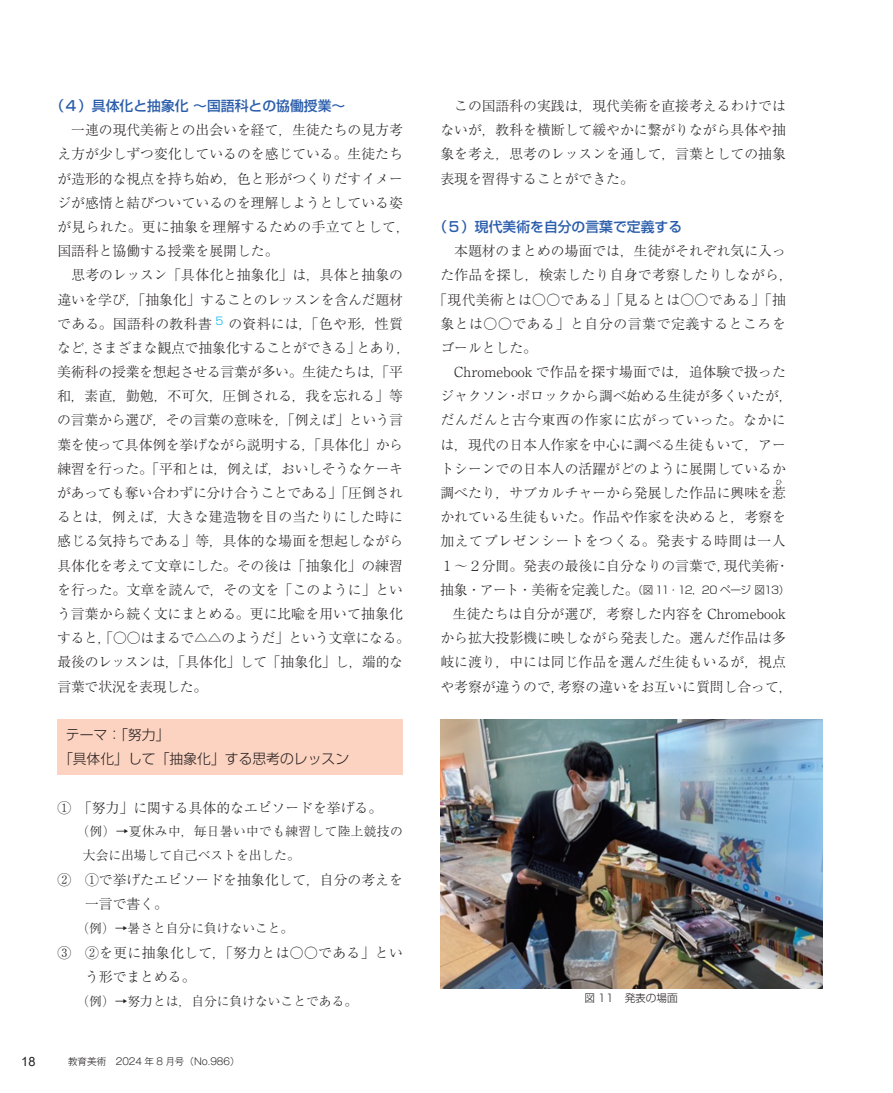
<style>
.page{position:relative;width:893px;height:1093px;background:#fff}
.page>*{position:absolute;margin:0;border:0;box-sizing:border-box;transform-origin:0 0}
.t1{font:300 13.8px/24.2px "Ryumin Pro";color:#231f20}
.t2{font:300 13.8px/24.2px "Ryumin Pro";letter-spacing:.025em;color:#231f20}
.t3{font:300 13.8px "Ryumin Pro";letter-spacing:.045em;color:#231f20}
.t4{font:500 13.8px "Shin Go Pro";color:#2a5dab}
.t5{font:300 13.8px/24.2px "Shin Go Pro";color:#231f20}
.t6{font:300 13.8px "Ryumin Pro";letter-spacing:.02em;color:#231f20}
.t7{font:300 12.75px/24.2px "Ryumin Pro";letter-spacing:.025em;color:#231f20}
.t8{font:300 12.75px "Ryumin Pro";color:#231f20}
.t9{font:12.75px "Arial";color:#231f20}
.t10{font:300 10.65px "Shin Go Pro";letter-spacing:-.065em;color:#231f20}
.t11{font:300 10.65px "Shin Go Pro";letter-spacing:-.02em;color:#231f20}
.t12{font:300 9.6px "Gothic MB101 Pro";color:#231f20}
.t13{font:300 6.9px "Ryumin Pro";color:#231f20}
.s1{font-family:"Ryumin Pro";font-size:13.8px}
</style>
<div class="page">
<div style="left:57px;top:719px;width:346px;height:55px;background:#fcd2c0"></div>
<img style="left:440px;top:720px;width:382px;height:268px">
<p class="t4" style="left:50px;top:94px;width:296px">（４）具体化と抽象化 ～国語科との協働授業～</p>
<p class="t1" style="left:57px;top:117px;width:355px">　一連の現代美術との出会いを経て，生徒たちの見方考え方が少しずつ変化しているのを感じている。生徒たちが造形的な視点を持ち始め，色と形がつくりだすイメージが感情と結びついているのを理解しようとしている姿が見られた。更に抽象を理解するための手立てとして，国語科と協働する授業を展開した。<br>　思考のレッスン「具体化と抽象化」は，具体と抽象の違いを学び，「抽象化」することのレッスンを含んだ題材である。国語科の教科書 <sup>5</sup> の資料には，「色や形，性質など，さまざまな観点で抽象化することができる」とあり，美術科の授業を想起させる言葉が多い。生徒たちは，「平和，素直，勤勉，不可欠，圧倒される，我を忘れる」等の言葉から選び，その言葉の意味を，「例えば」という言葉を使って具体例を挙げながら説明する，「具体化」から練習を行った。「平和とは，例えば，おいしそうなケーキがあっても奪い合わずに分け合うことである」「圧倒されるとは，例えば，大きな建造物を目の当たりにした時に感じる気持ちである」等，具体的な場面を想起しながら具体化を考えて文章にした。その後は「抽象化」の練習を行った。文章を読んで，その文を「このように」という言葉から続く文にまとめる。更に比喩を用いて抽象化すると，「○○はまるで△△のようだ」という文章になる。最後のレッスンは，「具体化」して「抽象化」し，端的な言葉で状況を表現した。</p>
<p class="t5" style="left:59px;top:721px;width:292px;text-indent:7px">テーマ：「努力」　<br>「具体化」して「抽象化」する思考のレッスン</p>
<p class="t1" style="left:57px;top:794px;width:326px">①　「努力」に関する具体的なエピソードを挙げる。</p>
<p class="t7" style="left:83px;top:818px;width:321px;text-indent:-6px">（例）→夏休み中，毎日暑い中でも練習して陸上競技の大会に出場して自己ベストを出した。</p>
<p class="t1" style="left:85px;top:867px;width:319px;text-indent:-28px">②　①で挙げたエピソードを抽象化して，自分の考えを一言で書く。</p>
<p class="t8" style="left:77px;top:918px;width:218px">（例）→暑さと自分に負けないこと。</p>
<p class="t2" style="left:85px;top:939px;width:319px;text-indent:-28px">③　②を更に抽象化して，「努力とは○○である」という形でまとめる。　</p>
<p class="t8" style="left:77px;top:991px;width:282px">（例）→努力とは，自分に負けないことである。</p>
<p class="t9" style="left:21px;top:1052px;width:16px">18</p>
<p class="t12" style="left:68px;top:1053px;width:173px">教育美術　2024 年 8 月号（No.986）</p>
<p class="t1" style="left:440px;top:93px;width:347px;text-align:justify">　この国語科の実践は，現代美術を直接考えるわけではないが，教科を横断して緩やかに繋がりながら具体や抽象を考え，思考のレッスンを通して，言葉としての抽象表現を習得することができた。</p>
<p class="t4" style="left:433px;top:215px;width:250px">（５）現代美術を自分の言葉で定義する</p>
<p class="t1" style="left:440px;top:238px;width:347px">　本題材のまとめの場面では，生徒がそれぞれ気に入っ</p>
<p class="t2" style="left:440px;top:262px;width:354px">た作品を探し，検索したり自身で考察したりしながら，</p>
<p class="t6" style="left:433px;top:288px;width:354px">「現代美術とは○○である」「見るとは○○である」「抽</p>
<p class="t3" style="left:440px;top:313px;width:347px">象とは○○である」と自分の言葉で定義するところを</p>
<p class="t1" style="left:440px;top:335px;width:98px">ゴールとした。</p>
<p class="t1" style="left:440px;top:359px;width:347px">　Chromebook で作品を探す場面では，追体験で扱った</p>
<p class="t1" style="left:440px;top:383px;width:354px">ジャクソン・ポロックから調べ始める生徒が多くいたが，</p>
<p class="t3" style="left:440px;top:409px;width:347px">だんだんと古今東西の作家に広がっていった。なかに</p>
<p class="t1" style="left:440px;top:431px;width:347px">は，現代の日本人作家を中心に調べる生徒もいて，アー</p>
<p class="t1" style="left:440px;top:455px;width:347px">トシーンでの日本人の活躍がどのように展開しているか</p>
<p class="t1" style="left:440px;top:480px;width:347px">調べたり，サブカルチャーから発展した作品に興味を惹</p>
<p class="t13" style="left:775px;top:477px;width:8px">ひ</p>
<p class="t1" style="left:440px;top:504px;width:350px">かれている生徒もいた。作品や作家を決めると，考察を加えてプレゼンシートをつくる。発表する時間は一人<br>１～２分間。発表の最後に自分なりの言葉で，現代美術・</p>
<p class="t10" style="left:440px;top:581px;width:351px"><span class="s1">抽象・アート・美術を定義した。</span>（図 11・12，20 ページ図13）</p>
<p class="t1" style="left:440px;top:601px;width:354px;text-align:center">生徒たちは自分が選び，考察した内容を Chromebook<br>から拡大投影機に映しながら発表した。選んだ作品は多岐に渡り，中には同じ作品を選んだ生徒もいるが，視点や考察が違うので，考察の違いをお互いに質問し合って，</p>
<p class="t11" style="left:585px;top:989px;width:95px">図 11　発表の場面</p>
</div>
